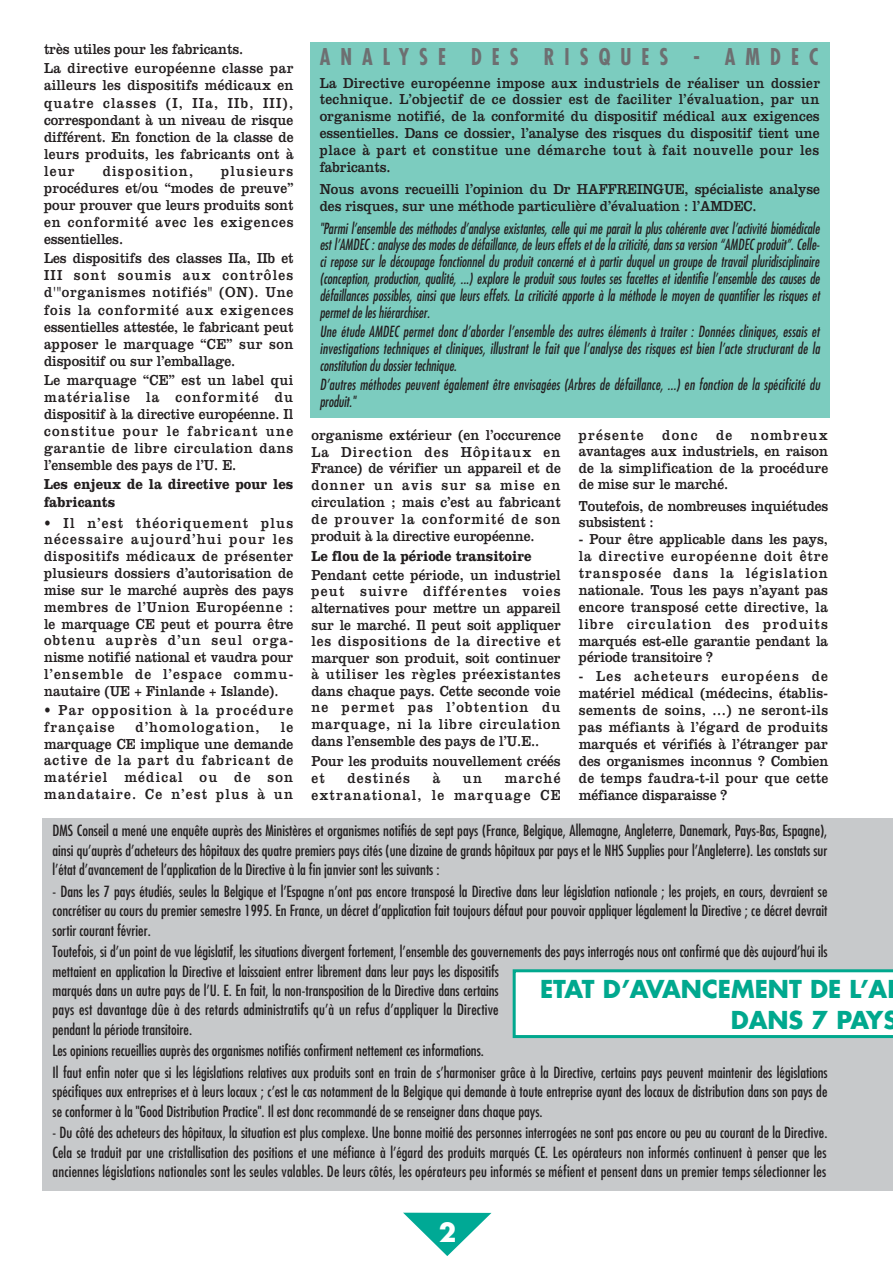
<style>
.page{position:relative;width:893px;height:1263px;background:#fff}
.page>*{position:absolute;margin:0;border:0;box-sizing:border-box;transform-origin:0 0}
.t1{font:700 25.5px "Futura";color:#fff}
.t2{font:700 24px/31.2px "Futura";color:#00a88e}
.t3{font:700 condensed 22.5px "Futura";letter-spacing:.495em;color:#6d6f71;scale:.9 1}
.t4{font:15px/16.8px "Clarendon";color:#231f20;text-align:justify;scale:.9 1}
.t5{font:condensed 15px/19.4px "Futura";color:#231f20;text-align:justify}
.t6{font:italic condensed 15px/16.8px "Futura";letter-spacing:.01em;color:#231f20;text-align:justify;scale:.9 1}
.t7{font:15px/16.8px "Clarendon";letter-spacing:.09em;color:#231f20;scale:.9 1}
.t8{font:700 15px/17.1px "Clarendon";color:#231f20;scale:.9 1}
.t9{font:15px/19.2px "Clarendon";letter-spacing:.035em;color:#231f20;scale:.9 1}
</style>
<div class="page">
<svg style="left:403px;top:1213px;width:88px;height:43px"></svg>
<div style="left:310px;top:43px;width:519px;height:375px;background:#7cccbf"></div>
<div style="left:43px;top:818px;width:849px;height:373px;background:#c7c9cb"></div>
<svg style="left:512px;top:969px;width:380px;height:69px;background:#e7f6f4"></svg>
<p class="t9" style="left:44px;top:41px;width:278px">très utiles pour les fabricants.<br>La directive européenne classe par</p>
<p class="t4" style="left:44px;top:78px;width:279px">ailleurs les dispositifs médicaux en quatre classes (I, IIa, IIb, III), correspondant à un niveau de risque différent. En fonction de la classe de leurs produits, les fabricants ont à leur</p>
<p class="t4" style="left:44px;top:164px;width:278px;text-indent:177px">plusieurs procédures et/ou “modes de preuve” pour prouver que leurs produits sont en conformité avec les exigences essentielles.</p>
<p class="t4" style="left:44px;top:251px;width:279px">Les dispositifs des classes IIa, IIb et III sont soumis aux contrôles d'"organismes notifiés" (ON). Une fois la conformité aux exigences essentielles attestée, le fabricant peut apposer le marquage “CE” sur son dispositif ou sur l’emballage.</p>
<p class="t4" style="left:44px;top:373px;width:278px">Le marquage “CE” est un label qui matérialise la conformité du dispositif à la directive européenne. Il constitue pour le fabricant une garantie de libre circulation dans l’ensemble des pays de l’U. E.</p>
<p class="t8" style="left:44px;top:477px;width:278px">Les enjeux de la directive pour les fabricants</p>
<p class="t4" style="left:44px;top:516px;width:279px">• Il n’est théoriquement plus nécessaire aujourd’hui pour les dispositifs médicaux de présenter plusieurs dossiers d’autorisation de mise sur le marché auprès des pays membres de l’Union Européenne : le marquage CE peut et pourra être obtenu auprès d’un seul orga&shy;nisme notifié national et vaudra pour l’ensemble de l’espace commu&shy;nautaire (UE + Finlande + Islande).</p>
<p class="t7" style="left:44px;top:703px;width:278px">• Par opposition à la procédure française</p>
<p class="t7" style="left:103px;top:164px;width:102px">disposition,</p>
<p class="t7" style="left:136px;top:720px;width:139px">d’homologation,</p>
<p class="t4" style="left:44px;top:720px;width:278px;text-indent:237px">le marquage CE implique une demande active de la part du fabricant de matériel médical ou de son mandataire. Ce n’est plus à un</p>
<h3 class="t3" style="left:320px;top:47px;width:555px">ANALYSE DES RISQUES - AMDEC</h3>
<p class="t4" style="left:320px;top:76px;width:557px">La Directive européenne impose aux industriels de réaliser un dossier technique. L’objectif de ce dossier est de faciliter l’évaluation, par un organisme notifié, de la conformité du dispositif médical aux exigences essentielles. Dans ce dossier, l’analyse des risques du dispositif tient une place à part et constitue une démarche tout à fait nouvelle pour les fabricants.</p>
<p class="t4" style="left:320px;top:182px;width:557px">Nous avons recueilli l’opinion du Dr HAFFREINGUE, spécialiste analyse des risques, sur une méthode particulière d’évaluation : l’AMDEC.</p>
<p class="t6" style="left:320px;top:221px;width:557px">"Parmi l’ensemble des méthodes d’analyse existantes, celle qui me parait la plus cohérente avec l’activité biomédicale est l’AMDEC : analyse des modes de défaillance, de leurs effets et de la criticité, dans sa version “AMDEC produit”. Celle&shy;ci repose sur le découpage fonctionnel du produit concerné et à partir duquel un groupe de travail pluridisciplinaire (conception, production, qualité, ...) explore le produit sous toutes ses facettes et identifie l’ensemble des causes de défaillances possibles, ainsi que leurs effets. La criticité apporte à la méthode le moyen de quantifier les risques et permet de les hiérarchiser.</p>
<p class="t6" style="left:320px;top:324px;width:557px">Une étude AMDEC permet donc d’aborder l’ensemble des autres éléments à traiter : Données cliniques, essais et investigations techniques et cliniques, illustrant le fait que l’analyse des risques est bien l’acte structurant de la constitution du dossier technique.</p>
<p class="t6" style="left:320px;top:377px;width:557px">D’autres méthodes peuvent également être envisagées (Arbres de défaillance, ...) en fonction de la spécificité du produit."</p>
<p class="t4" style="left:311px;top:428px;width:278px">organisme extérieur (en l’occurence La Direction des Hôpitaux en France) de vérifier un appareil et de donner un avis sur sa mise en circulation ; mais c’est au fabricant de prouver la conformité de son produit à la directive européenne.</p>
<p class="t8" style="left:311px;top:549px;width:246px">Le flou de la période transitoire</p>
<p class="t4" style="left:311px;top:568px;width:278px">Pendant cette période, un industriel peut suivre différentes voies alternatives pour mettre un appareil sur le marché. Il peut soit appliquer les dispositions de la directive et marquer son produit, soit continuer à utiliser les règles préexistantes dans chaque pays. Cette seconde voie ne permet pas l’obtention du marquage, ni la libre circulation dans l’ensemble des pays de l’U.E..</p>
<p class="t4" style="left:311px;top:755px;width:278px">Pour les produits nouvellement créés et</p>
<p class="t7" style="left:311px;top:771px;width:278px;text-align:right">marché<br>extranational, le marquage CE</p>
<p class="t7" style="left:347px;top:771px;width:71px">destinés</p>
<p class="t4" style="left:432px;top:771px;width:10px">à</p>
<p class="t4" style="left:463px;top:771px;width:23px">un</p>
<p class="t4" style="left:578px;top:428px;width:279px">présente donc de nombreux avantages aux industriels, en raison de la simplification de la procédure de mise sur le marché.</p>
<p class="t4" style="left:578px;top:499px;width:279px">Toutefois, de nombreuses inquiétudes subsistent :</p>
<p class="t4" style="left:578px;top:532px;width:279px">- Pour être applicable dans les pays, la directive européenne doit être transposée dans la législation nationale. Tous les pays n’ayant pas encore transposé cette directive, la libre circulation des produits marqués est-elle garantie pendant la période transitoire ?</p>
<p class="t4" style="left:578px;top:670px;width:279px">- Les acheteurs européens de matériel médical (médecins, établis&shy;sements de soins, ...) ne seront-ils pas méfiants à l’égard de produits marqués et vérifiés à l’étranger par des organismes inconnus ? Combien de temps faudra-t-il pour que cette méfiance disparaisse ?</p>
<p class="t5" style="left:53px;top:822px;width:776px">DMS Conseil a mené une enquête auprès des Ministères et organismes notifiés de sept pays (France, Belgique, Allemagne, Angleterre, Danemark, Pays-Bas, Espagne), ainsi qu’auprès d’acheteurs des hôpitaux des quatre premiers pays cités (une dizaine de grands hôpitaux par pays et le NHS Supplies pour l’Angleterre). Les constats sur l’état d’avancement de l’application de la Directive à la fin janvier sont les suivants :</p>
<p class="t5" style="left:53px;top:883px;width:776px">- Dans les 7 pays étudiés, seules la Belgique et l’Espagne n’ont pas encore transposé la Directive dans leur législation nationale ; les projets, en cours, devraient se concrétiser au cours du premier semestre 1995. En France, un décret d’application fait toujours défaut pour pouvoir appliquer légalement la Directive ; ce décret devrait sortir courant février.</p>
<p class="t5" style="left:53px;top:943px;width:776px;text-align:left">Toutefois, si d’un point de vue législatif, les situations divergent fortement, l’ensemble des gouvernements des pays interrogés nous ont confirmé que dès aujourd’hui ils mettaient en application la Directive et laissaient entrer librement dans leur pays les dispositifs<br>marqués dans un autre pays de l’U. E. En fait, la non-transposition de la Directive dans certains<br>pays est davantage dûe à des retards administratifs qu’à un refus d’appliquer la Directive<br>pendant la période transitoire.</p>
<p class="t5" style="left:53px;top:1041px;width:776px;line-height:21.6px">Les opinions recueillies auprès des organismes notifiés confirment nettement ces informations.<br>Il faut enfin noter que si les législations relatives aux produits sont en train de s’harmoniser grâce à la Directive, certains pays peuvent maintenir des législations</p>
<p class="t5" style="left:53px;top:1083px;width:776px">spécifiques aux entreprises et à leurs locaux ; c’est le cas notamment de la Belgique qui demande à toute entreprise ayant des locaux de distribution dans son pays de se conformer à la "Good Distribution Practice". Il est donc recommandé de se renseigner dans chaque pays.</p>
<p class="t5" style="left:53px;top:1124px;width:776px">- Du côté des acheteurs des hôpitaux, la situation est plus complexe. Une bonne moitié des personnes interrogées ne sont pas encore ou peu au courant de la Directive.<br>Cela se traduit par une cristallisation des positions et une méfiance à l’égard des produits marqués CE. Les opérateurs non informés continuent à penser que les anciennes législations nationales sont les seules valables. De leurs côtés, les opérateurs peu informés se méfient et pensent dans un premier temps sélectionner les</p>
<h2 class="t2" style="left:730px;top:976px;width:169px;text-indent:-191px">ETAT D’AVANCEMENT DE L’A<br>DANS 7 PAYS</h2>
<h1 class="t1" style="left:439px;top:1221px;width:19px">2</h1>
</div>
